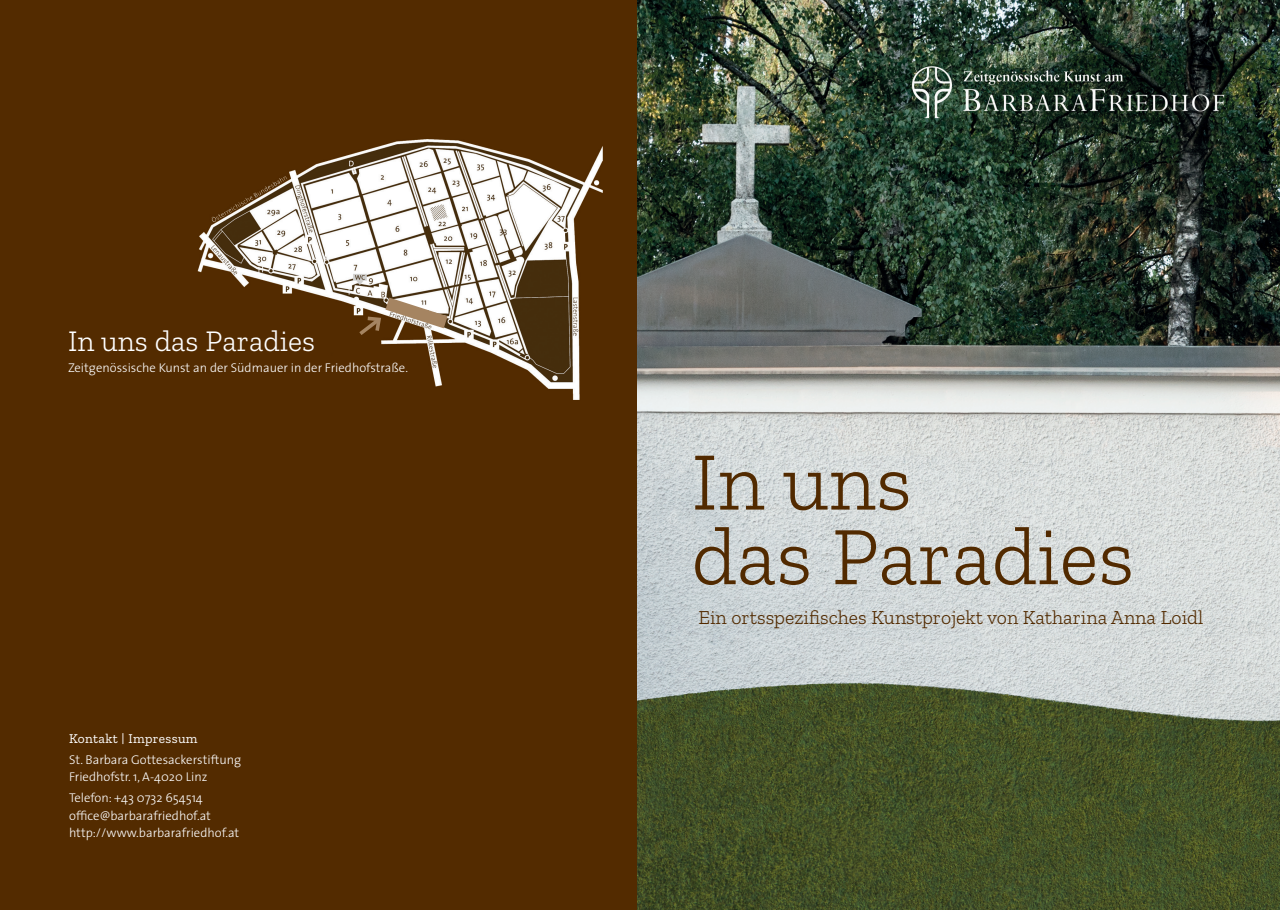
<style>
.page{position:relative;width:1280px;height:910px;background:#fff}
.page>*{position:absolute;margin:0;border:0;box-sizing:border-box;transform-origin:0 0}
.t1{font:300 82.8px/74.6px "Zilla Slab";color:#522a00}
.t2{font:300 30px "Zilla Slab";color:#fff}
.t3{font:300 19.95px "Zilla Slab";color:#522a00}
.t4{font:13.5px "Zilla Slab";letter-spacing:.025em;color:#fff}
.t5{font:300 12.75px/17.2px "The Sans";color:#fff}
</style>
<div class="page">
<img style="left:0;top:0;width:1280px;height:910px">
<svg style="left:355px;top:288px;width:106px;height:51px"></svg>
<h2 class="t2" style="left:68px;top:325px;width:248px">In uns das Paradies</h2>
<p class="t5" style="left:68px;top:359px;width:342px">Zeitgenössische Kunst an der Südmauer in der Friedhofstraße.</p>
<p class="t4" style="left:69px;top:731px;width:130px">Kontakt | Impressum</p>
<p class="t5" style="left:69px;top:751px;width:174px">St. Barbara Gottesackerstiftung<br>Friedhofstr. 1, A-4020 Linz</p>
<p class="t5" style="left:69px;top:789px;width:172px">Telefon: +43 0732 654514 office@barbarafriedhof.at http://www.barbarafriedhof.at</p>
<h1 class="t1" style="left:692px;top:445px;width:444px">In uns<br>das Paradies</h1>
<h3 class="t3" style="left:698px;top:607px;width:506px">Ein ortsspezifisches Kunstprojekt von Katharina Anna Loidl</h3>
</div>
